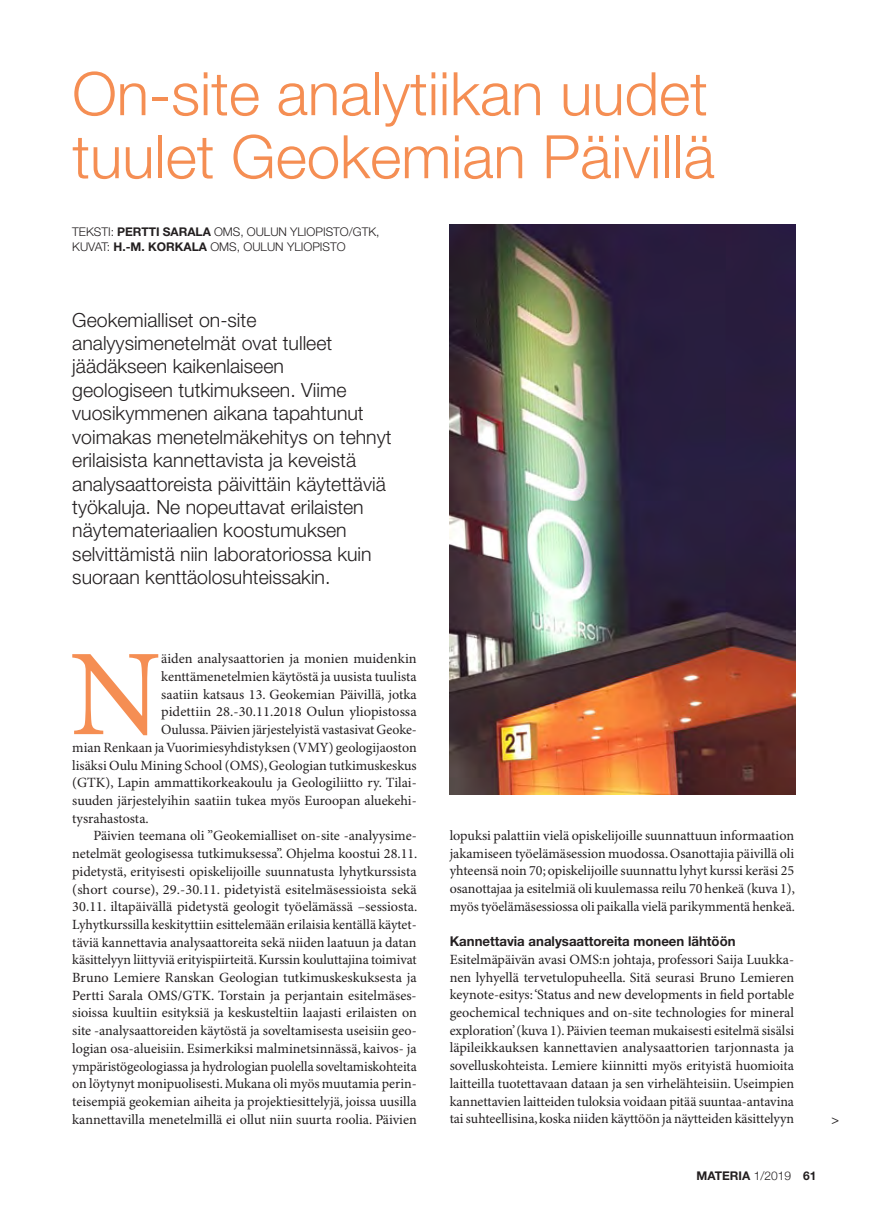
<style>
.page{position:relative;width:893px;height:1221px;background:#fff}
.page>*{position:absolute;margin:0;border:0;box-sizing:border-box;transform-origin:0 0}
.t1{font:123px "Minion Pro";color:#f58e53}
.t2{font:300 60px/63px "Helvetica Neue LT Std";color:#f58e53}
.t3{font:300 19.5px/23.4px "Helvetica Neue LT Std";color:#231f20}
.t4{font:14.1px/17.7px "Minion Pro";color:#231f20;text-align:justify}
.t5{font:700 13.5px "Helvetica Neue LT Std";color:#231f20}
.t6{font:12.75px "Helvetica Neue LT Std";color:#231f20}
.t7{font:300 12px/15px "Helvetica Neue LT Std";color:#231f20}
.t8{font:700 12px "Helvetica Neue LT Std";color:#231f20}
.s1{font-weight:700}
.s2{font-family:"Helvetica Neue";font-weight:300}
</style>
<div class="page">
<img style="left:450px;top:224px;width:346px;height:570px">
<h2 class="t2" style="left:72px;top:61px;width:644px">On-site analytiikan uudet tuulet Geokemian Päivillä</h2>
<p class="t7" style="left:72px;top:224px;width:309px">TEKSTI: <span class="s1">PERTTI SARALA</span> OMS, OULUN YLIOPISTO/GTK,<br>KUVAT: <span class="s1">H.-M. KORKALA</span> OMS, OULUN YLIOPISTO</p>
<p class="t3" style="left:72px;top:307px;width:321px">Geokemialliset on-site analyysimenetelmät ovat tulleet jäädäkseen kaikenlaiseen<br>geologiseen tutkimukseen. Viime vuosikymmenen aikana tapahtunut voimakas menetelmäkehitys on tehnyt erilaisista kannettavista ja keveistä analysaattoreista päivittäin käytettäviä työkaluja. Ne nopeuttavat erilaisten näytemateriaalien koostumuksen selvittämistä niin laboratoriossa kuin suoraan kenttäolosuhteissakin.</p>
<h1 class="t1" style="left:70px;top:621px;width:93px">N</h1>
<p class="t4" style="left:161px;top:650px;width:257px">äiden analysaattorien ja monien muidenkin</p>
<p class="t4" style="left:161px;top:668px;width:257px">kenttämenetelmien käytöstä ja uusista tuulista</p>
<p class="t4" style="left:161px;top:686px;width:257px">saatiin katsaus 13. Geokemian Päivillä, jotka</p>
<p class="t4" style="left:161px;top:703px;width:257px">pidettiin 28.-30.11.2018 Oulun yliopistossa</p>
<p class="t4" style="left:161px;top:721px;width:257px">Oulussa. Päivien järjestelyistä vastasivat Geoke-</p>
<p class="t4" style="left:72px;top:739px;width:346px">mian Renkaan ja Vuorimiesyhdistyksen (VMY) geologijaoston</p>
<p class="t4" style="left:72px;top:756px;width:346px">lisäksi Oulu Mining School (OMS), Geologian tutkimuskeskus</p>
<p class="t4" style="left:72px;top:774px;width:346px">(GTK), Lapin ammattikorkeakoulu ja Geologiliitto ry. Tilai-</p>
<p class="t4" style="left:72px;top:792px;width:346px">suuden järjestelyihin saatiin tukea myös Euroopan aluekehi-</p>
<p class="t4" style="left:72px;top:809px;width:78px">tysrahastosta.</p>
<p class="t4" style="left:94px;top:827px;width:325px">Päivien teemana oli ”Geokemialliset on-site -analyysime-</p>
<p class="t4" style="left:72px;top:845px;width:347px">netelmät geologisessa tutkimuksessa”. Ohjelma koostui 28.11.</p>
<p class="t4" style="left:72px;top:863px;width:346px">pidetystä, erityisesti opiskelijoille suunnatusta lyhytkurssista</p>
<p class="t4" style="left:72px;top:880px;width:346px">(short course), 29.-30.11. pidetyistä esitelmäsessioista sekä</p>
<p class="t4" style="left:72px;top:898px;width:347px">30.11. iltapäivällä pidetystä geologit työelämässä –sessiosta.</p>
<p class="t4" style="left:72px;top:916px;width:346px">Lyhytkurssilla keskityttiin esittelemään erilaisia kentällä käytet-</p>
<p class="t4" style="left:72px;top:933px;width:346px">täviä kannettavia analysaattoreita sekä niiden laatuun ja datan</p>
<p class="t4" style="left:72px;top:951px;width:346px">käsittelyyn liittyviä erityispiirteitä. Kurssin kouluttajina toimivat</p>
<p class="t4" style="left:72px;top:969px;width:346px">Bruno Lemiere Ranskan Geologian tutkimuskeskuksesta ja</p>
<p class="t4" style="left:72px;top:986px;width:346px">Pertti Sarala OMS/GTK. Torstain ja perjantain esitelmäses-</p>
<p class="t4" style="left:72px;top:1004px;width:346px">sioissa kuultiin esityksiä ja keskusteltiin laajasti erilaisten on</p>
<p class="t4" style="left:72px;top:1022px;width:346px">site -analysaattoreiden käytöstä ja soveltamisesta useisiin geo-</p>
<p class="t4" style="left:72px;top:1040px;width:346px">logian osa-alueisiin. Esimerkiksi malminetsinnässä, kaivos- ja</p>
<p class="t4" style="left:72px;top:1057px;width:346px">ympäristögeologiassa ja hydrologian puolella soveltamiskohteita</p>
<p class="t4" style="left:72px;top:1075px;width:346px">on löytynyt monipuolisesti. Mukana oli myös muutamia perin-</p>
<p class="t4" style="left:72px;top:1093px;width:346px">teisempiä geokemian aiheita ja projektiesittelyjä, joissa uusilla</p>
<p class="t4" style="left:72px;top:1110px;width:346px">kannettavilla menetelmillä ei ollut niin suurta roolia. Päivien</p>
<p class="t4" style="left:450px;top:827px;width:347px">lopuksi palattiin vielä opiskelijoille suunnattuun informaation jakamiseen työelämäsession muodossa. Osanottajia päivillä oli yhteensä noin 70; opiskelijoille suunnattu lyhyt kurssi keräsi 25 osanottajaa ja esitelmiä oli kuulemassa reilu 70 henkeä (kuva 1), myös työelämäsessiossa oli paikalla vielä parikymmentä henkeä.</p>
<p class="t5" style="left:450px;top:932px;width:287px">Kannettavia analysaattoreita moneen lähtöön</p>
<p class="t4" style="left:450px;top:951px;width:346px">Esitelmäpäivän avasi OMS:n johtaja, professori Saija Luukka&shy;nen lyhyellä tervetulopuheella. Sitä seurasi Bruno Lemieren keynote-esitys: ‘Status and new developments in field portable geochemical techniques and on-site technologies for mineral exploration’ (kuva 1). Päivien teeman mukaisesti esitelmä sisälsi läpileikkauksen kannettavien analysaattorien tarjonnasta ja sovelluskohteista. Lemiere kiinnitti myös erityistä huomioita laitteilla tuotettavaan dataan ja sen virhelähteisiin. Useimpien kannettavien laitteiden tuloksia voidaan pitää suuntaa-antavina tai suhteellisina, koska niiden käyttöön ja näytteiden käsittelyyn</p>
<p class="t6" style="left:831px;top:1111px;width:9px">&gt;</p>
<p class="t8" style="left:697px;top:1168px;width:121px">MATERIA <span class="s2">1/2019</span> 61</p>
</div>
